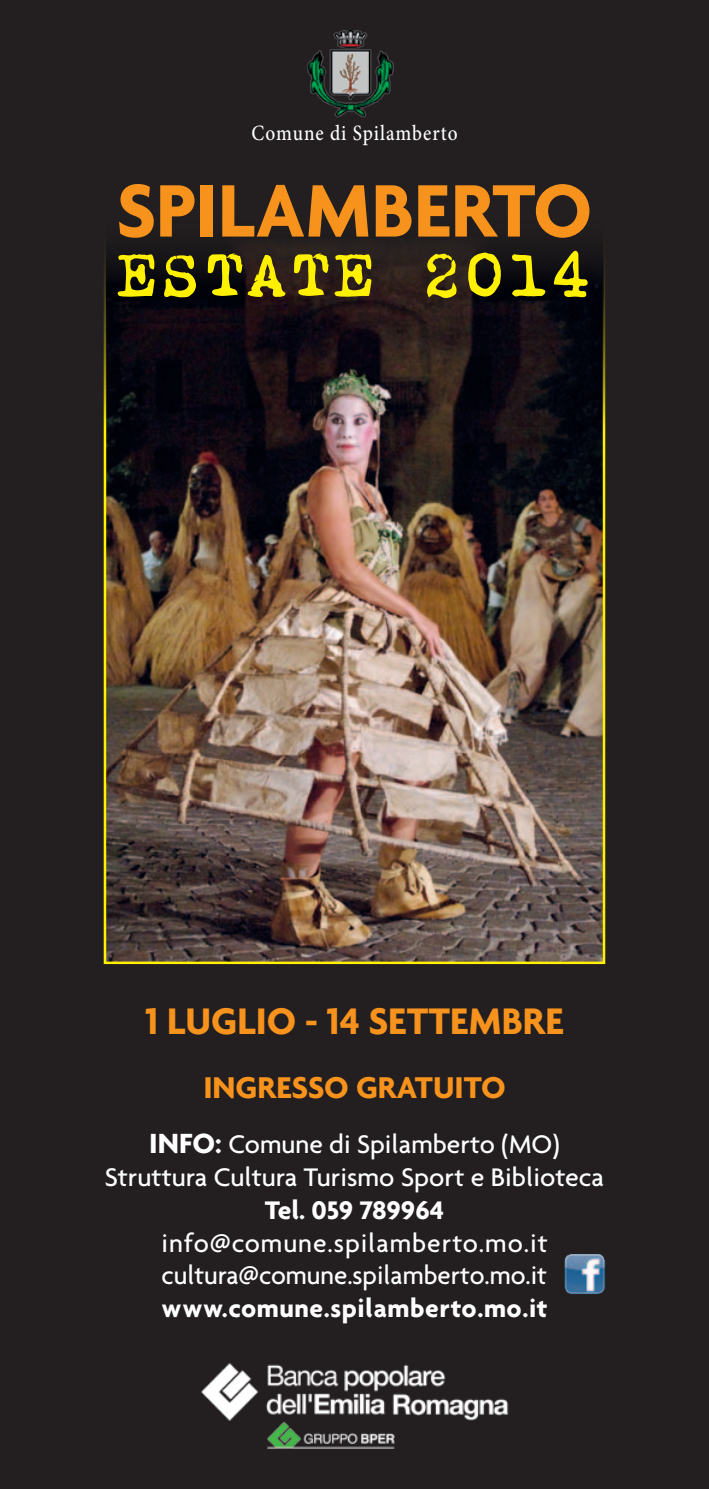
<style>
.page{position:relative;width:709px;height:1489px;background:#fff}
.page>*{position:absolute;margin:0;border:0;box-sizing:border-box;transform-origin:0 0}
.t1{font:700 80.25px "Agenda";color:#f7931d}
.t2{font:700 71.5px "Ieicester";letter-spacing:.06em;color:#fff101}
.t3{font:700 40px "Agenda";color:#f7931d}
.t4{font:700 32.5px "Agenda";color:#f7931d}
.t5{font:500 27.5px "Agenda";color:#fff}
.t6{font:500 27.5px "Agenda";letter-spacing:.035em;color:#fff}
.t7{font:700 27.5px "Agenda";letter-spacing:.02em;color:#fff}
.t8{font:700 27.5px "Agenda";color:#fff}
.t9{font:500 21.75px "Minion Pro";letter-spacing:.05em;color:#fff;scale:.88 1}
.s1{font-weight:700;font-size:30px}
</style>
<div class="page">
<div style="left:0;top:0;width:709px;height:1488px;background:#231f20"></div>
<img style="left:307px;top:30px;width:87px;height:87px">
<img style="left:107px;top:251px;width:495px;height:710px">
<img style="left:566px;top:1255px;width:39px;height:39px">
<div style="left:564px;top:1253px;width:41px;height:41px;border:1px solid #231f20;border-radius:8px"></div>
<img style="left:201px;top:1363px;width:308px;height:86px">
<p class="t9" style="left:251px;top:118px;width:236px">Comune di Spilamberto</p>
<p class="t1" style="left:117px;top:162px;width:477px">SPILAMBERTO</p>
<p class="t2" style="left:117px;top:235px;width:475px">ESTATE 2014</p>
<p class="t3" style="left:145px;top:997px;width:420px">1 LUGLIO - 14 SETTEMBRE</p>
<p class="t4" style="left:203px;top:1067px;width:304px">INGRESSO GRATUITO</p>
<p class="t5" style="left:149px;top:1127px;width:412px"><span class="s1">INFO:</span> Comune di Spilamberto (MO)</p>
<p class="t5" style="left:105px;top:1160px;width:501px">Struttura Cultura Turismo Sport e Biblioteca</p>
<p class="t8" style="left:265px;top:1193px;width:181px">Tel. 059 789964</p>
<p class="t6" style="left:162px;top:1226px;width:387px">info@comune.spilamberto.mo.it</p>
<p class="t5" style="left:162px;top:1258px;width:387px">cultura@comune.spilamberto.mo.it</p>
<p class="t7" style="left:162px;top:1291px;width:387px">www.comune.spilamberto.mo.it</p>
</div>
